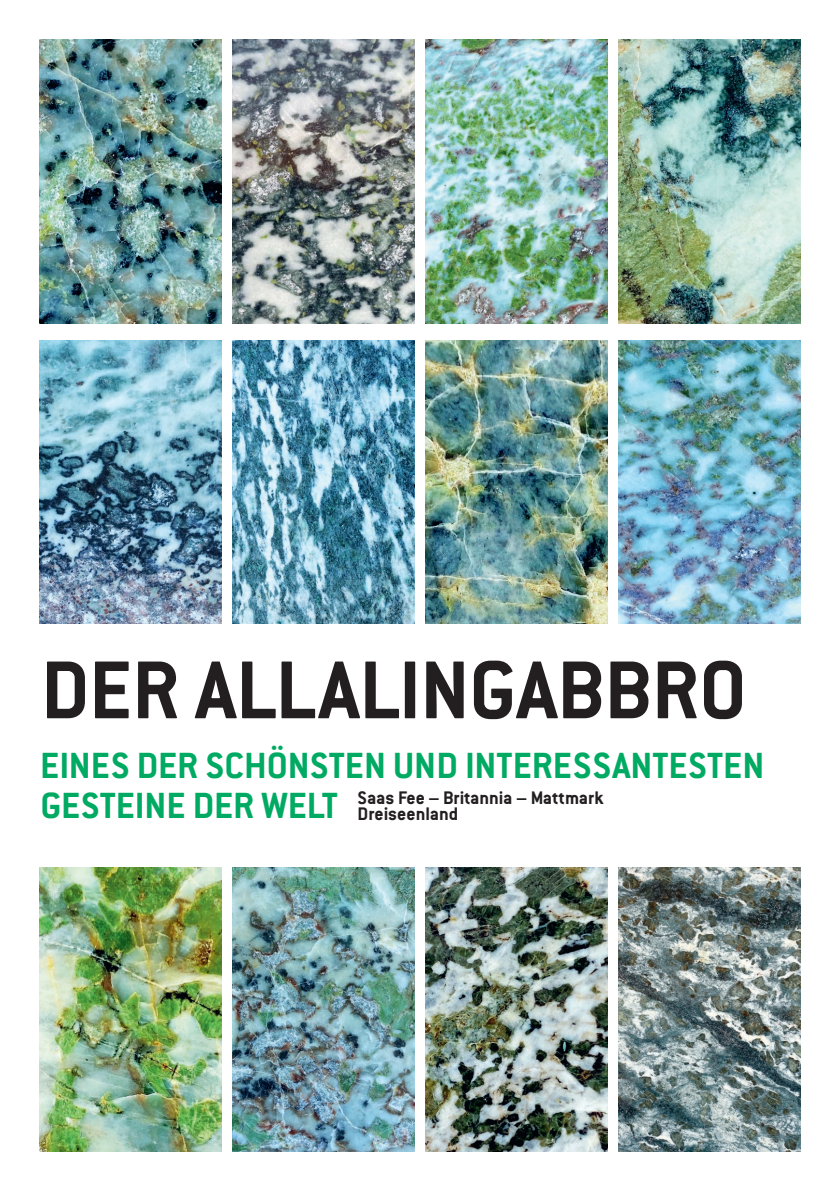
<style>
.page{position:relative;width:840px;height:1191px;background:#fff}
.page>*{position:absolute;margin:0;border:0;box-sizing:border-box;transform-origin:0 0}
.t1{font:700 90px "ESCMID Conduit ITC";letter-spacing:-.005em;color:#231f20}
.t2{font:700 40px "ESCMID Conduit ITC";color:#00aa63}
.t3{font:700 20px/16px "ESCMID Conduit ITC";color:#231f20}
.s1{font-size:40px;color:#00aa63}
</style>
<div class="page">
<img style="left:425px;top:40px;width:182px;height:283px">
<img style="left:40px;top:40px;width:181px;height:283px">
<img style="left:618px;top:40px;width:181px;height:283px">
<img style="left:232px;top:40px;width:182px;height:283px">
<img style="left:618px;top:867px;width:181px;height:284px">
<img style="left:425px;top:867px;width:182px;height:284px">
<img style="left:232px;top:867px;width:182px;height:284px">
<img style="left:40px;top:867px;width:181px;height:284px">
<img style="left:232px;top:340px;width:182px;height:284px">
<img style="left:40px;top:340px;width:181px;height:284px">
<img style="left:425px;top:340px;width:182px;height:284px">
<img style="left:618px;top:340px;width:181px;height:284px">
<h1 class="t1" style="left:41px;top:635px;width:706px">DER ALLALINGABBRO</h1>
<h2 class="t2" style="left:40px;top:741px;width:725px">EINES DER SCHÖNSTEN UND INTERESSANTESTEN</h2>
<p class="t3" style="left:357px;top:789px;width:247px;text-indent:-317px"><span class="s1">GESTEINE DER WELT</span> Saas Fee – Britannia – Mattmark<br>Dreiseenland</p>
</div>
